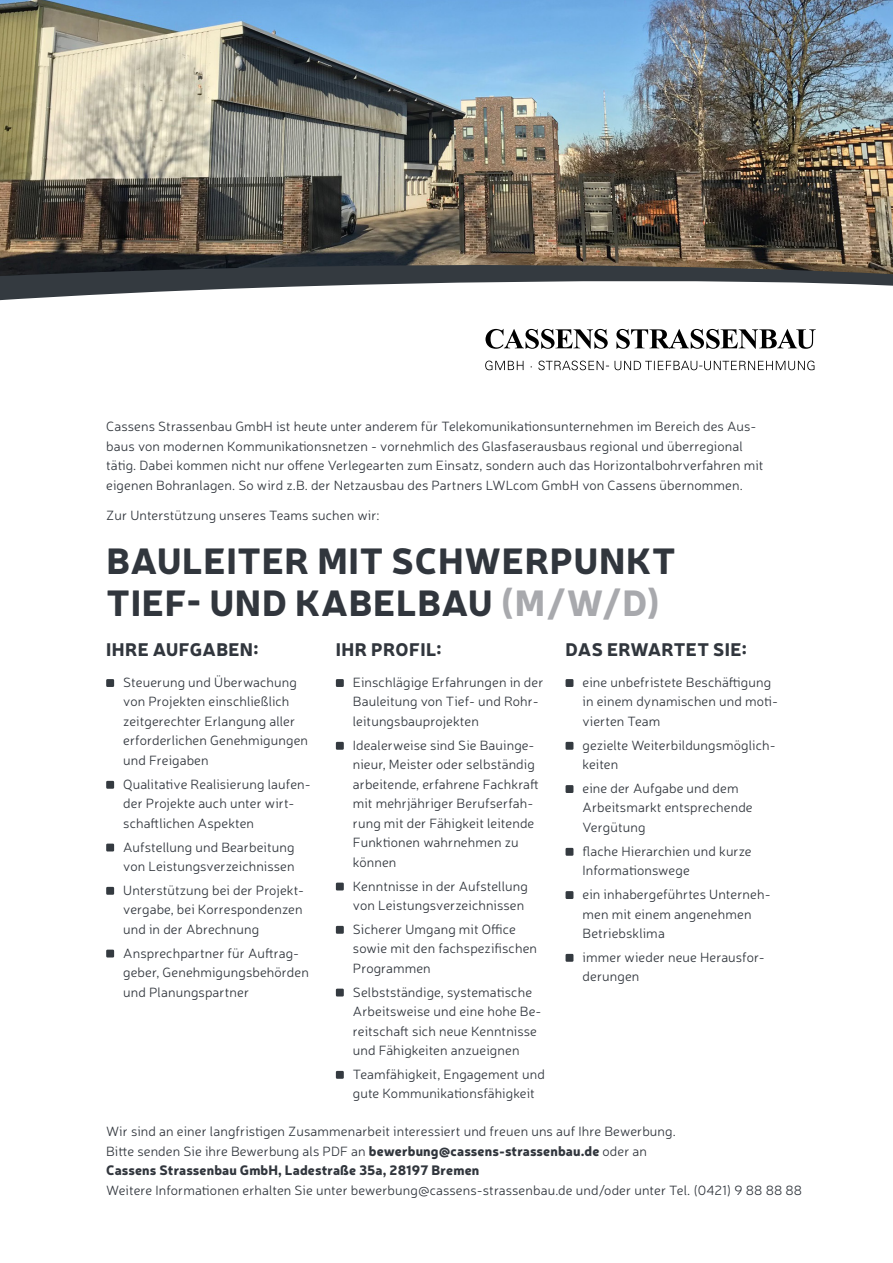
<style>
.page{position:relative;width:893px;height:1263px;background:#fff}
.page>*{position:absolute;margin:0;border:0;box-sizing:border-box;transform-origin:0 0}
.t1{font:900 36px "Neris";letter-spacing:.02em;color:#31363d}
.t2{font:900 18px "Neris";letter-spacing:.02em;color:#31363d}
.t3{font:300 13.5px/19.5px "Neris";letter-spacing:.01em;color:#31363d}
.t4{font:900 13.5px "Neris";letter-spacing:.01em;color:#31363d}
.s1{color:#a8a9ad}
.s2{font-weight:900}
</style>
<div class="page">
<svg style="left:0;top:276px;width:893px;height:25px"></svg>
<img style="left:0;top:0;width:893px;height:276px">
<svg style="left:485px;top:361px;width:329px;height:9px"></svg>
<svg style="left:485px;top:329px;width:331px;height:20px"></svg>
<div style="left:336px;top:679px;width:8px;height:8px;background:#343a40"></div>
<div style="left:336px;top:742px;width:8px;height:8px;background:#343a40"></div>
<div style="left:336px;top:883px;width:8px;height:7px;background:#343a40"></div>
<div style="left:336px;top:926px;width:8px;height:8px;background:#343a40"></div>
<div style="left:336px;top:989px;width:8px;height:7px;background:#343a40"></div>
<div style="left:336px;top:1071px;width:8px;height:8px;background:#343a40"></div>
<div style="left:106px;top:679px;width:8px;height:8px;background:#343a40"></div>
<div style="left:106px;top:781px;width:8px;height:8px;background:#343a40"></div>
<div style="left:106px;top:844px;width:8px;height:7px;background:#343a40"></div>
<div style="left:106px;top:887px;width:8px;height:8px;background:#343a40"></div>
<div style="left:106px;top:950px;width:8px;height:7px;background:#343a40"></div>
<div style="left:566px;top:679px;width:7px;height:8px;background:#343a40"></div>
<div style="left:566px;top:742px;width:7px;height:8px;background:#343a40"></div>
<div style="left:566px;top:785px;width:7px;height:8px;background:#343a40"></div>
<div style="left:566px;top:848px;width:7px;height:8px;background:#343a40"></div>
<div style="left:566px;top:891px;width:7px;height:8px;background:#343a40"></div>
<div style="left:566px;top:954px;width:7px;height:8px;background:#343a40"></div>
<p class="t3" style="left:106px;top:416px;width:659px">Cassens Strassenbau GmbH ist heute unter anderem für Telekomunikationsunternehmen im Bereich des Aus&shy;baus von modernen Kommunikationsnetzen - vornehmlich des Glasfaserausbaus regional und überregional tätig. Dabei kommen nicht nur offene Verlegearten zum Einsatz, sondern auch das Horizontalbohrverfahren mit eigenen Bohranlagen. So wird z.B. der Netzausbau des Partners LWLcom GmbH von Cassens übernommen.</p>
<p class="t3" style="left:106px;top:505px;width:275px">Zur Unterstützung unseres Teams suchen wir:</p>
<p class="t1" style="left:106px;top:535px;width:571px">BAULEITER MIT SCHWERPUNKT</p>
<p class="t1" style="left:106px;top:577px;width:555px">TIEF- UND KABELBAU <span class="s1">(M/W/D)</span></p>
<p class="t2" style="left:106px;top:636px;width:154px">IHRE AUFGABEN:</p>
<p class="t2" style="left:336px;top:636px;width:107px">IHR PROFIL:</p>
<p class="t3" style="left:353px;top:672px;width:192px">Einschlägige Erfahrungen in der<br>Bauleitung von Tief- und Rohr&shy;leitungsbauprojekten</p>
<p class="t3" style="left:353px;top:735px;width:187px">Idealerweise sind Sie Bauinge&shy;nieur, Meister oder selbständig arbeitende, erfahrene Fachkraft mit mehrjähriger Berufserfah&shy;rung mit der Fähigkeit leitende<br>Funktionen wahrnehmen zu können</p>
<p class="t3" style="left:353px;top:876px;width:176px">Kenntnisse in der Aufstellung von Leistungsverzeichnissen</p>
<p class="t3" style="left:353px;top:919px;width:186px">Sicherer Umgang mit Office sowie mit den fachspezifischen<br>Programmen</p>
<p class="t3" style="left:353px;top:982px;width:190px">Selbstständige, systematische<br>Arbeitsweise und eine hohe Be&shy;reitschaft sich neue Kenntnisse und Fähigkeiten anzueignen</p>
<p class="t3" style="left:353px;top:1064px;width:193px">Teamfähigkeit, Engagement und gute Kommunikationsfähigkeit</p>
<p class="t2" style="left:566px;top:636px;width:182px">DAS ERWARTET SIE:</p>
<p class="t3" style="left:583px;top:672px;width:197px">eine unbefristete Beschäftigung in einem dynamischen und moti&shy;vierten Team</p>
<p class="t3" style="left:583px;top:735px;width:195px">gezielte Weiterbildungsmöglich&shy;keiten</p>
<p class="t3" style="left:583px;top:778px;width:172px">eine der Aufgabe und dem<br>Arbeitsmarkt entsprechende<br>Vergütung</p>
<p class="t3" style="left:583px;top:841px;width:171px">flache Hierarchien und kurze<br>Informationswege</p>
<p class="t3" style="left:583px;top:884px;width:190px">ein inhabergeführtes Unterneh&shy;men mit einem angenehmen<br>Betriebsklima</p>
<p class="t3" style="left:583px;top:947px;width:184px">immer wieder neue Herausfor&shy;derungen</p>
<p class="t3" style="left:123px;top:672px;width:186px">Steuerung und Überwachung von Projekten einschließlich zeitgerechter Erlangung aller erforderlichen Genehmigungen und Freigaben</p>
<p class="t3" style="left:123px;top:774px;width:189px">Qualitative Realisierung laufen&shy;der Projekte auch unter wirt&shy;schaftlichen Aspekten</p>
<p class="t3" style="left:123px;top:837px;width:173px">Aufstellung und Bearbeitung von Leistungsverzeichnissen</p>
<p class="t3" style="left:123px;top:880px;width:182px;text-align:justify">Unterstützung bei der Projekt&shy;vergabe, bei Korrespondenzen und in der Abrechnung</p>
<p class="t3" style="left:123px;top:943px;width:187px">Ansprechpartner für Auftrag&shy;geber, Genehmigungsbehörden und Planungspartner</p>
<p class="t3" style="left:106px;top:1121px;width:571px">Wir sind an einer langfristigen Zusammenarbeit interessiert und freuen uns auf Ihre Bewerbung.</p>
<p class="t3" style="left:106px;top:1141px;width:542px">Bitte senden Sie ihre Bewerbung als PDF an <span class="s2">bewerbung@cassens-strassenbau.de</span> oder an</p>
<p class="t4" style="left:106px;top:1160px;width:375px">Cassens Strassenbau GmbH, Ladestraße 35a, 28197 Bremen</p>
<p class="t3" style="left:106px;top:1180px;width:697px">Weitere Informationen erhalten Sie unter bewerbung@cassens-strassenbau.de und/oder unter Tel. (0421) 9 88 88 88</p>
</div>
